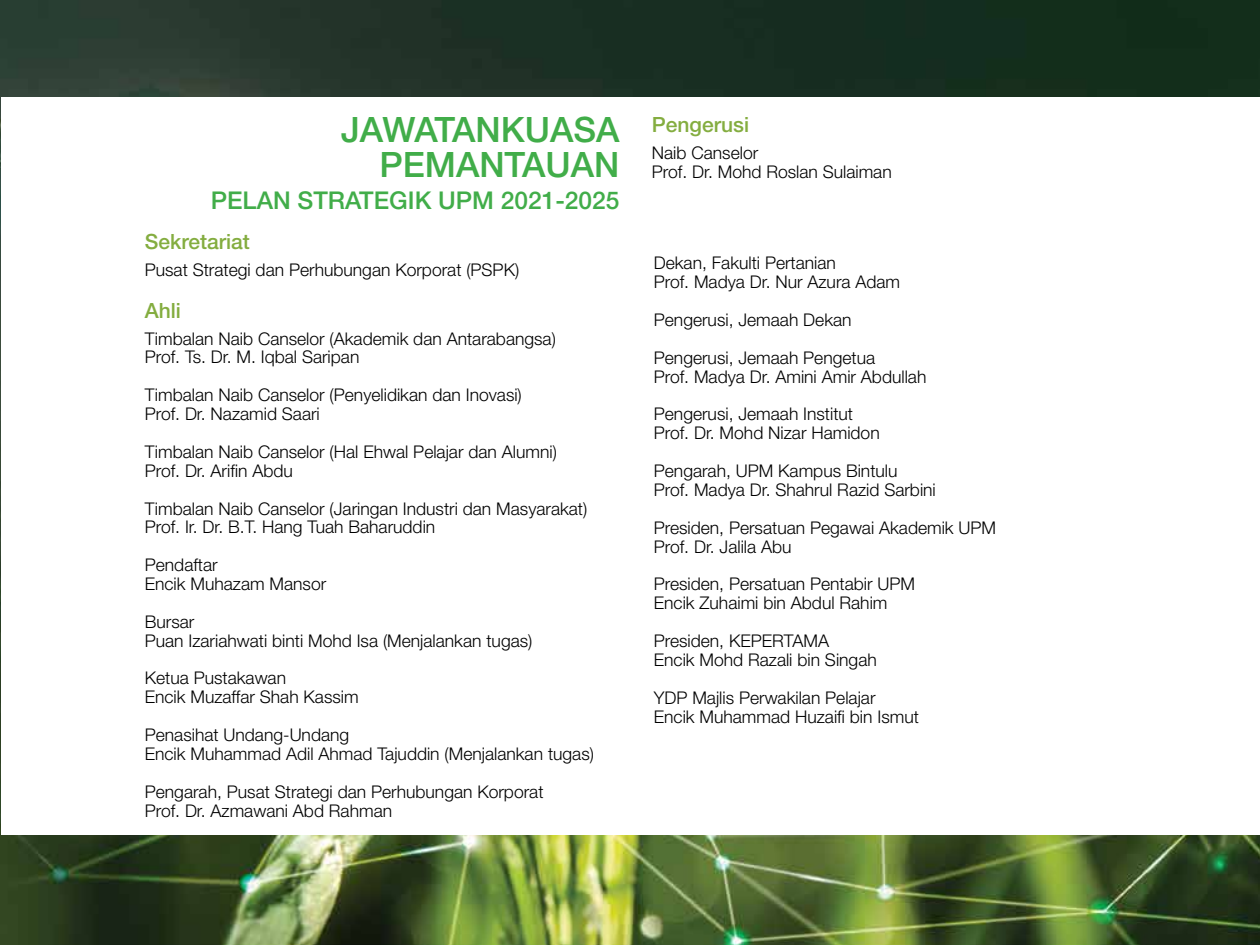
<style>
.page{position:relative;width:1260px;height:945px;background:#fff}
.page>*{position:absolute;margin:0;border:0;box-sizing:border-box;transform-origin:0 0}
.t1{font:500 35px/35px "Helvetica Neue LT Std";color:#41ad49;text-align:right}
.t2{font:500 24.5px "Helvetica Neue LT Std";color:#41ad49}
.t3{font:500 21px "Helvetica Neue LT Std";color:#84ad40}
.t4{font:300 17.5px/18.9px "Helvetica Neue LT Std";color:#000}
</style>
<div class="page">
<img style="left:0;top:0;width:1260px;height:945px">
<div style="left:1px;top:98px;width:1259px;height:737px;background:#fff"></div>
<h1 class="t1" style="left:341px;top:112px;width:280px">JAWATANKUASA<br>PEMANTAUAN</h1>
<h2 class="t2" style="left:211px;top:185px;width:410px">PELAN STRATEGIK UPM 2021-2025</h2>
<p class="t3" style="left:145px;top:229px;width:107px">Sekretariat</p>
<p class="t4" style="left:145px;top:260px;width:376px">Pusat Strategi dan Perhubungan Korporat (PSPK)</p>
<p class="t3" style="left:145px;top:298px;width:38px">Ahli</p>
<p class="t4" style="left:145px;top:329px;width:413px">Timbalan Naib Canselor (Akademik dan Antarabangsa)<br>Prof. Ts. Dr. M. Iqbal Saripan</p>
<p class="t4" style="left:145px;top:385px;width:379px">Timbalan Naib Canselor (Penyelidikan dan Inovasi)<br>Prof. Dr. Nazamid Saari</p>
<p class="t4" style="left:145px;top:442px;width:414px">Timbalan Naib Canselor (Hal Ehwal Pelajar dan Alumni)<br>Prof. Dr. Arifin Abdu</p>
<p class="t4" style="left:145px;top:498px;width:444px">Timbalan Naib Canselor (Jaringan Industri dan Masyarakat)<br>Prof. Ir. Dr. B.T. Hang Tuah Baharuddin</p>
<p class="t4" style="left:145px;top:555px;width:183px">Pendaftar<br>Encik Muhazam Mansor</p>
<p class="t4" style="left:145px;top:612px;width:389px">Bursar<br>Puan Izariahwati binti Mohd Isa (Menjalankan tugas)</p>
<p class="t4" style="left:145px;top:668px;width:215px">Ketua Pustakawan<br>Encik Muzaffar Shah Kassim</p>
<p class="t4" style="left:145px;top:725px;width:451px">Penasihat Undang-Undang<br>Encik Muhammad Adil Ahmad Tajuddin (Menjalankan tugas)</p>
<p class="t4" style="left:145px;top:782px;width:400px">Pengarah, Pusat Strategi dan Perhubungan Korporat<br>Prof. Dr. Azmawani Abd Rahman</p>
<p class="t3" style="left:652px;top:112px;width:99px">Pengerusi</p>
<p class="t4" style="left:652px;top:143px;width:241px">Naib Canselor<br>Prof. Dr. Mohd Roslan Sulaiman</p>
<p class="t4" style="left:654px;top:253px;width:248px">Dekan, Fakulti Pertanian<br>Prof. Madya Dr. Nur Azura Adam</p>
<p class="t4" style="left:654px;top:301px;width:223px;line-height:37.8px">Pengerusi, Jemaah Dekan<br>Pengerusi, Jemaah Pengetua</p>
<p class="t4" style="left:654px;top:357px;width:274px;line-height:37.8px">Prof. Madya Dr. Amini Amir Abdullah<br>Pengerusi, Jemaah Institut</p>
<p class="t4" style="left:654px;top:414px;width:245px;line-height:37.8px">Prof. Dr. Mohd Nizar Hamidon<br>Pengarah, UPM Kampus Bintulu</p>
<p class="t4" style="left:654px;top:471px;width:344px;line-height:37.8px">Prof. Madya Dr. Shahrul Razid Sarbini<br>Presiden, Persatuan Pegawai Akademik UPM</p>
<p class="t4" style="left:654px;top:527px;width:263px;line-height:37.8px">Prof. Dr. Jalila Abu<br>Presiden, Persatuan Pentabir UPM</p>
<p class="t4" style="left:654px;top:584px;width:235px;line-height:37.8px">Encik Zuhaimi bin Abdul Rahim<br>Presiden, KEPERTAMA</p>
<p class="t4" style="left:654px;top:640px;width:225px;line-height:37.8px">Encik Mohd Razali bin Singah<br>YDP Majlis Perwakilan Pelajar</p>
<p class="t4" style="left:654px;top:707px;width:267px">Encik Muhammad Huzaifi bin Ismut</p>
</div>
